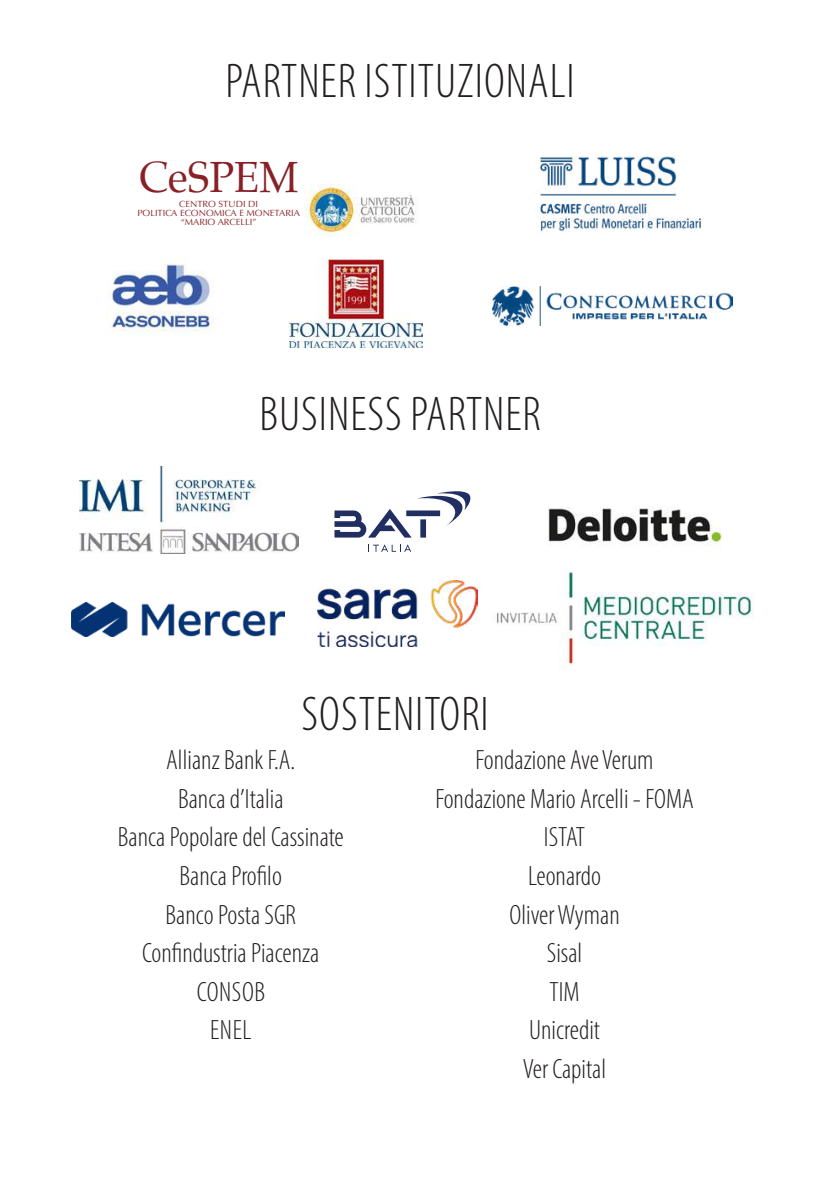
<style>
.page{position:relative;width:819px;height:1191px;background:#fff}
.page>*{position:absolute;margin:0;border:0;box-sizing:border-box;transform-origin:0 0}
.t1{font:300 condensed 49px "Myriad Pro";letter-spacing:.02em;color:#231f20}
.t2{font:43.75px "Palatino";color:#882127;scale:.94 1}
.t3{font:300 condensed 28px/38.5px "Myriad Pro";color:#231f20;text-align:center}
.t4{font:8.92px/9.5px "Optima";color:#882127;text-align:center;scale:1.04 1}
</style>
<div class="page">
<img style="left:290px;top:260px;width:132px;height:87px">
<img style="left:79px;top:466px;width:219px;height:87px">
<svg style="left:334px;top:491px;width:136px;height:46px"></svg>
<svg style="left:368px;top:544px;width:43px;height:8px"></svg>
<img style="left:317px;top:581px;width:160px;height:65px">
<img style="left:548px;top:506px;width:174px;height:40px">
<img style="left:72px;top:603px;width:212px;height:33px">
<img style="left:107px;top:258px;width:107px;height:74px">
<img style="left:496px;top:571px;width:258px;height:94px">
<img style="left:304px;top:184px;width:113px;height:52px">
<img style="left:492px;top:286px;width:240px;height:39px">
<img style="left:535px;top:156px;width:167px;height:76px">
<h1 class="t1" style="left:226px;top:52px;width:350px">PARTNER ISTITUZIONALI</h1>
<h2 class="t2" style="left:139px;top:156px;width:171px">CeSPEM</h2>
<p class="t4" style="left:137px;top:199px;width:158px">CENTRO STUDI DI<br>POLITICA ECONOMICA E MONETARIA “MARIO ARCELLI”</p>
<h1 class="t1" style="left:259px;top:385px;width:283px">BUSINESS PARTNER</h1>
<h1 class="t1" style="left:301px;top:685px;width:189px">SOSTENITORI</h1>
<p class="t3" style="left:118px;top:741px;width:227px">Allianz Bank F.A.<br>Banca d’Italia<br>Banca Popolare del Cassinate<br>Banca Profilo<br>Banco Posta SGR<br>Confindustria Piacenza<br>CONSOB<br>ENEL</p>
<p class="t3" style="left:435px;top:741px;width:260px">Fondazione Ave Verum<br>Fondazione Mario Arcelli - FOMA<br>ISTAT<br>Leonardo<br>Oliver Wyman<br>Sisal<br>TIM<br>Unicredit<br>Ver Capital</p>
</div>
